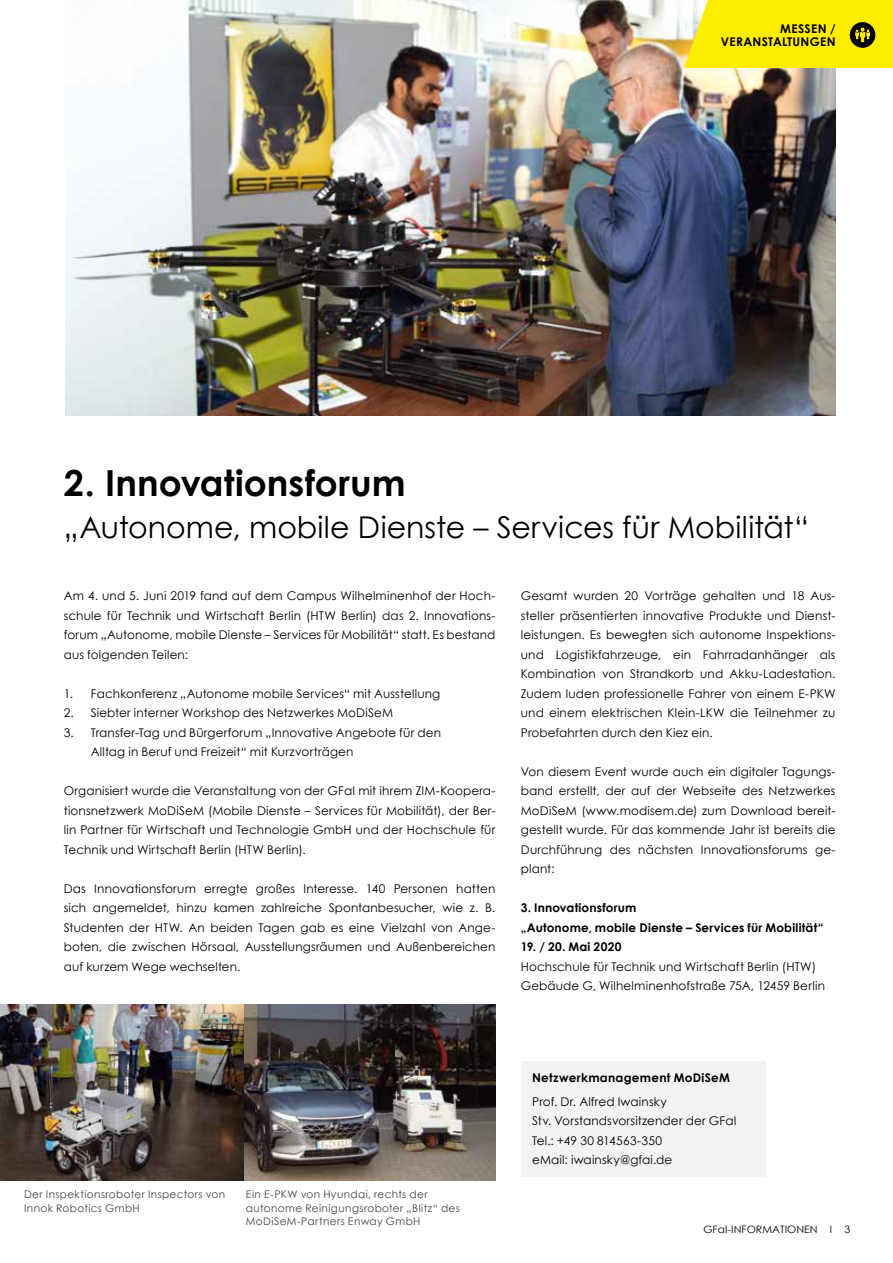
<style>
.page{position:relative;width:893px;height:1263px;background:#fff}
.page>*{position:absolute;margin:0;border:0;box-sizing:border-box;transform-origin:0 0}
.t1{font:700 36px "Century Gothic";letter-spacing:.005em;color:#000}
.t2{font:30px "Century Gothic";color:#000}
.t3{font:12px/19.5px "Century Gothic";letter-spacing:.01em;color:#000;text-align:justify}
.t4{font:700 12px/19.5px "Century Gothic";letter-spacing:.02em;color:#000}
.t5{font:10.5px/13.5px "Century Gothic";letter-spacing:.035em;color:#454347}
.t6{font:10.2px "Century Gothic";letter-spacing:.01em;color:#000}
</style>
<div class="page">
<img style="left:0;top:1004px;width:495px;height:176px">
<div style="left:521px;top:1061px;width:244px;height:115px;background:#f2f3f4"></div>
<img style="left:65px;top:0;width:771px;height:415px">
<svg style="left:684px;top:0;width:209px;height:68px"></svg>
<p class="t4" style="left:721px;top:21px;width:116px;line-height:13.5px;text-align:right">MESSEN /<br>VERANSTALTUNGEN</p>
<h1 class="t1" style="left:64px;top:455px;width:343px">2. Innovationsforum</h1>
<h2 class="t2" style="left:64px;top:506px;width:747px">„Autonome, mobile Dienste – Services für Mobilität“</h2>
<p class="t3" style="left:64px;top:586px;width:433px">Am 4. und 5. Juni 2019 fand auf dem Campus Wilhelminenhof der Hoch&shy;schule für Technik und Wirtschaft Berlin (HTW Berlin) das 2. Innovations&shy;forum „Autonome, mobile Dienste – Services für Mobilität“ statt. Es bestand aus folgenden Teilen:</p>
<p class="t3" style="left:64px;top:683px;width:378px">1. Fachkonferenz „Autonome mobile Services“ mit Ausstellung</p>
<p class="t3" style="left:64px;top:703px;width:331px">2. Siebter interner Workshop des Netzwerkes MoDiSeM</p>
<p class="t3" style="left:91px;top:722px;width:352px;text-indent:-27px">3. Transfer-Tag und Bürgerforum „Innovative Angebote für den<br>Alltag in Beruf und Freizeit“ mit Kurzvorträgen</p>
<p class="t3" style="left:64px;top:781px;width:433px">Organisiert wurde die Veranstaltung von der GFaI mit ihrem ZIM-Koopera&shy;tionsnetzwerk MoDiSeM (Mobile Dienste – Services für Mobilität), der Ber&shy;lin Partner für Wirtschaft und Technologie GmbH und der Hochschule für Technik und Wirtschaft Berlin (HTW Berlin).</p>
<p class="t3" style="left:64px;top:878px;width:433px">Das Innovationsforum erregte großes Interesse. 140 Personen hatten sich angemeldet, hinzu kamen zahlreiche Spontanbesucher, wie z. B.<br>Studenten der HTW. An beiden Tagen gab es eine Vielzahl von Ange&shy;boten, die zwischen Hörsaal, Ausstellungsräumen und Außenbereichen auf kurzem Wege wechselten.</p>
<p class="t3" style="left:521px;top:586px;width:316px">Gesamt wurden 20 Vorträge gehalten und 18 Aus&shy;steller präsentierten innovative Produkte und Dienst&shy;leistungen. Es bewegten sich autonome Inspektions&shy;und Logistikfahrzeuge, ein Fahrradanhänger als Kombination von Strandkorb und Akku-Ladestation.<br>Zudem luden professionelle Fahrer von einem E-PKW und einem elektrischen Klein-LKW die Teilnehmer zu Probefahrten durch den Kiez ein.</p>
<p class="t3" style="left:521px;top:761px;width:316px">Von diesem Event wurde auch ein digitaler Tagungs&shy;band erstellt, der auf der Webseite des Netzwerkes MoDiSeM (www.modisem.de) zum Download bereit&shy;gestellt wurde. Für das kommende Jahr ist bereits die Durchführung des nächsten Innovationsforums ge&shy;plant:</p>
<p class="t4" style="left:521px;top:898px;width:304px">3. Innovationsforum<br>„Autonome, mobile Dienste – Services für Mobilität“</p>
<p class="t4" style="left:521px;top:937px;width:102px">19. / 20. Mai 2020</p>
<p class="t3" style="left:521px;top:956px;width:306px">Hochschule für Technik und Wirtschaft Berlin (HTW)<br>Gebäude G, Wilhelminenhofstraße 75A, 12459 Berlin</p>
<p class="t5" style="left:24px;top:1187px;width:203px">Der Inspektionsroboter Inspectors von<br>Innok Robotics GmbH</p>
<p class="t5" style="left:246px;top:1187px;width:215px">Ein E-PKW von Hyundai, rechts der autonome Reinigungsroboter „Blitz“ des<br>MoDiSeM-Partners Enway GmbH</p>
<p class="t4" style="left:532px;top:1067px;width:199px">Netzwerkmanagement MoDiSeM</p>
<p class="t3" style="left:532px;top:1091px;width:206px;text-align:left">Prof. Dr. Alfred Iwainsky<br>Stv. Vorstandsvorsitzender der GFaI<br>Tel.: +49 30 814563-350<br>eMail: iwainsky@gfai.de</p>
<p class="t6" style="left:703px;top:1222px;width:148px">GFaI-INFORMATIONEN I 3</p>
</div>
